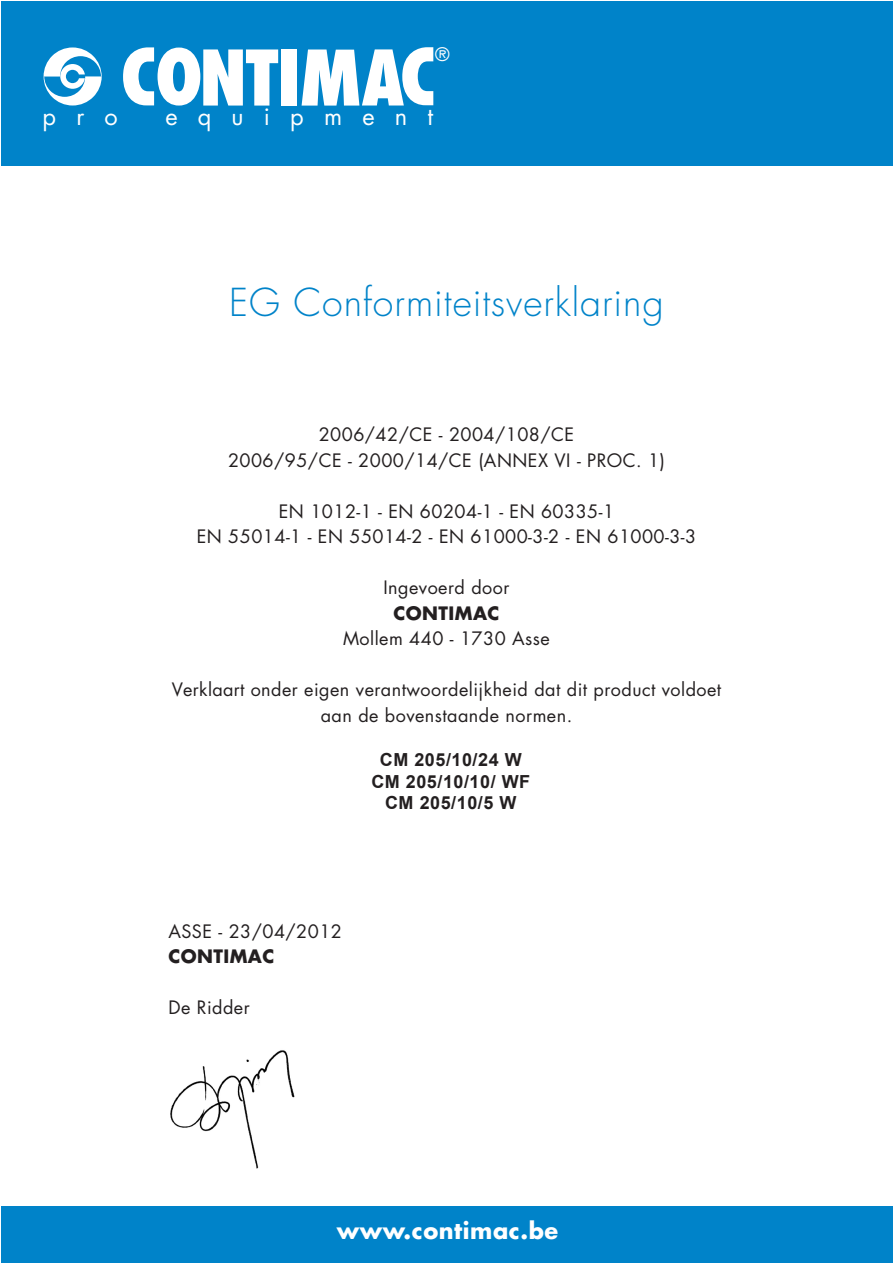
<style>
.page{position:relative;width:893px;height:1263px;background:#fff}
.page>*{position:absolute;margin:0;border:0;box-sizing:border-box;transform-origin:0 0}
.t1{font:300 37.5px "Futura";letter-spacing:.025em;color:#0083c9}
.t2{font:23.55px "Futura";letter-spacing:.855em;color:#fff}
.t3{font:700 22.5px "Futura";letter-spacing:.025em;color:#fff}
.t4{font:18.15px "Futura";color:#fff}
.t5{font:18px/25.5px "Futura";letter-spacing:.025em;color:#231f20;text-align:center}
.t6{font:700 18px/21.6px "Arial";letter-spacing:.03em;color:#231f20;text-align:center}
.s1{font-weight:700}
</style>
<div class="page">
<div style="left:1px;top:1px;width:892px;height:165px;background:#0083c9"></div>
<div style="left:281px;top:49px;width:15px;height:57px;background:#fff"></div>
<svg style="left:302px;top:47px;width:131px;height:59px"></svg>
<svg style="left:123px;top:47px;width:155px;height:59px"></svg>
<svg style="left:44px;top:47px;width:58px;height:58px"></svg>
<div style="left:1px;top:1206px;width:892px;height:57px;background:#0083c9"></div>
<img style="left:170px;top:1050px;width:124px;height:119px">
<p class="t4" style="left:435px;top:42px;width:16px">®</p>
<p class="t2" style="left:43px;top:101px;width:77px">pro</p>
<p class="t2" style="left:165px;top:101px;width:269px">equipment</p>
<p class="t1" style="left:229px;top:279px;width:436px">EG Conformiteitsverklaring</p>
<p class="t5" style="left:228px;top:421px;width:438px">2006/42/CE - 2004/108/CE<br>2006/95/CE - 2000/14/CE (ANNEX VI - PROC. 1)</p>
<p class="t5" style="left:197px;top:498px;width:501px">EN 1012-1 - EN 60204-1 - EN 60335-1<br>EN 55014-1 - EN 55014-2 - EN 61000-3-2 - EN 61000-3-3</p>
<p class="t5" style="left:343px;top:574px;width:208px">Ingevoerd door<br><span class="s1">CONTIMAC<br></span>Mollem 440 - 1730 Asse</p>
<p class="t5" style="left:172px;top:676px;width:551px">Verklaart onder eigen verantwoordelijkheid dat dit product voldoet aan de bovenstaande normen.</p>
<p class="t6" style="left:371px;top:749px;width:160px">CM 205/10/24 W<br>CM 205/10/10/ WF<br>CM 205/10/5 W</p>
<p class="t5" style="left:168px;top:918px;width:175px;text-align:left">ASSE - 23/04/2012<br><span class="s1">CONTIMAC</span></p>
<p class="t5" style="left:168px;top:995px;width:83px">De Ridder</p>
<p class="t3" style="left:337px;top:1214px;width:223px">www.contimac.be</p>
</div>
